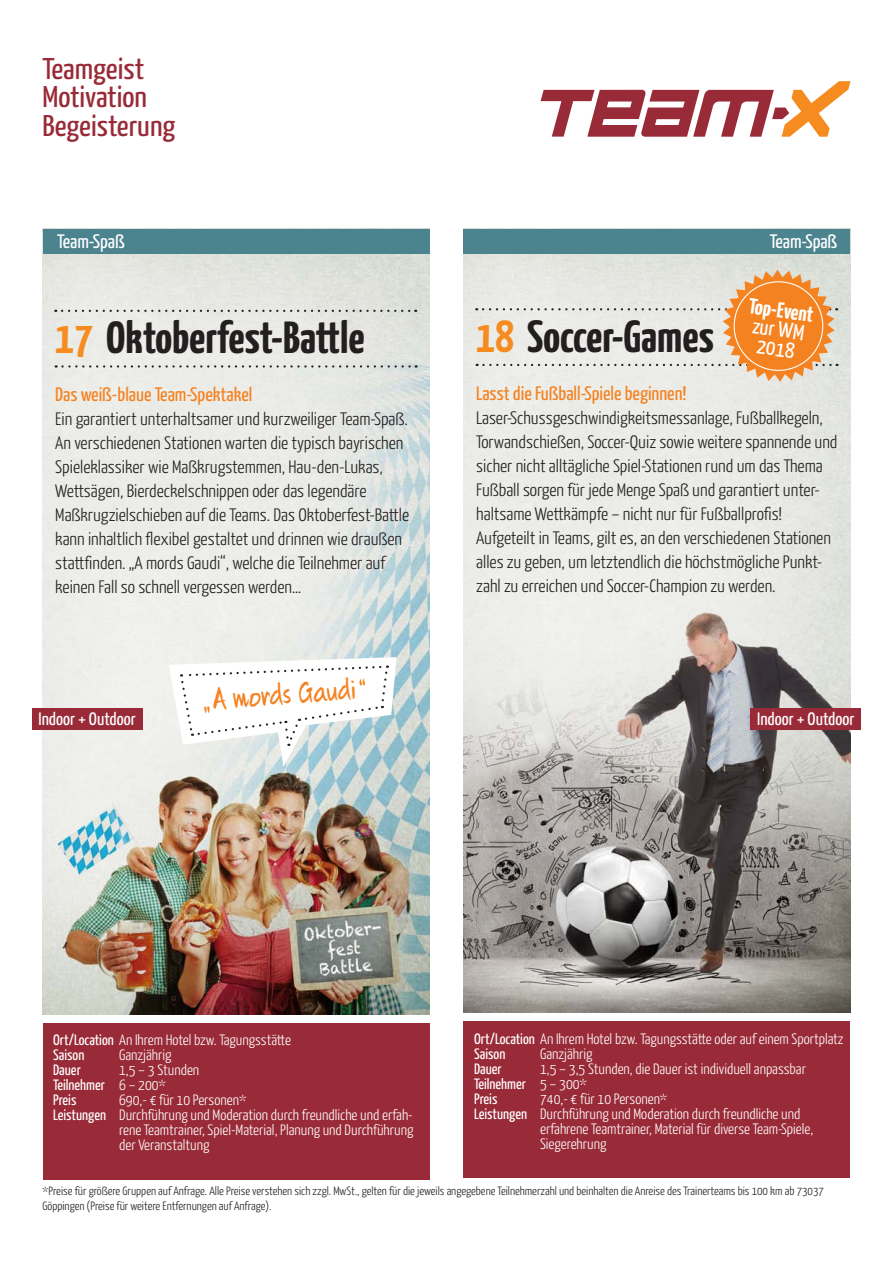
<style>
.page{position:relative;width:893px;height:1263px;background:#fff}
.page>*{position:absolute;margin:0;border:0;box-sizing:border-box;transform-origin:0 0}
.t1{font:700 45px "Yanone Kaffeesatz";color:#231f20;scale:1.05 1}
.t2{font:30px/28.5px "Yanone Kaffeesatz";color:#992a37;scale:1.09 1}
.t3{font:25.5px "Quikhand 1.1";color:#f58220;scale:1.05 1}
.t4{font:700 21.75px "Yanone Kaffeesatz";color:#fff;scale:1.05 1}
.t5{font:21.75px/19.5px "Yanone Kaffeesatz";color:#fff;text-align:center;scale:1.05 1}
.t6{font:19.5px "Yanone Kaffeesatz";color:#f58220;scale:1.05 1}
.t7{font:19.5px "Yanone Kaffeesatz";color:#fff;scale:1.05 1}
.t8{font:300 18px/24px "Yanone Kaffeesatz";color:#231f20;scale:1.05 1}
.t9{font:18px "Yanone Kaffeesatz";color:#fff;scale:1.05 1}
.t10{font:300 15px/15px "Yanone Kaffeesatz";color:#fff;scale:1.05 1}
.t11{font:15px "Yanone Kaffeesatz";color:#fff;scale:1.05 1}
.t12{font:300 12px/15px "Yanone Kaffeesatz";color:#231f20;scale:1.05 1}
.s1{color:#f68b1f}
.s2{font-weight:400}
</style>
<div class="page">
<svg style="left:541px;top:81px;width:309px;height:56px"></svg>
<div style="left:43px;top:1023px;width:386px;height:156px;background:#992a37"></div>
<img style="left:43px;top:254px;width:386px;height:760px">
<svg style="left:62px;top:310px;width:354px;height:2px"></svg>
<svg style="left:56px;top:365px;width:361px;height:3px"></svg>
<svg style="left:169px;top:657px;width:228px;height:110px"></svg>
<div style="left:43px;top:229px;width:386px;height:25px;background:#4b838f"></div>
<div style="left:463px;top:1021px;width:387px;height:157px;background:#992a37"></div>
<img style="left:463px;top:254px;width:387px;height:759px">
<div style="left:750px;top:708px;width:111px;height:22px;background:#992a37"></div>
<div style="left:463px;top:229px;width:387px;height:25px;background:#4b838f"></div>
<svg style="left:476px;top:270px;width:362px;height:112px;background:#e9d3bb"></svg>
<div style="left:32px;top:708px;width:110px;height:22px;background:#992a37"></div>
<h2 class="t2" style="left:43px;top:53px;width:123px">Teamgeist<br>Motivation<br>Begeisterung</h2>
<p class="t7" style="left:57px;top:230px;width:66px">Team-Spaß</p>
<p class="t7" style="left:770px;top:230px;width:66px">Team-Spaß</p>
<h1 class="t1" style="left:55px;top:310px;width:296px"><span class="s1">17</span> Oktoberfest-Battle</h1>
<p class="t6" style="left:55px;top:382px;width:189px">Das weiß-blaue Team-Spektakel</p>
<p class="t8" style="left:55px;top:406px;width:339px">Ein garantiert unterhaltsamer und kurzweiliger Team-Spaß.<br>An verschiedenen Stationen warten die typisch bayrischen Spieleklassiker wie Maßkrugstemmen, Hau-den-Lukas, Wettsägen, Bierdeckelschnippen oder das legendäre Maßkrugzielschieben auf die Teams. Das Oktoberfest-Battle kann inhaltlich flexibel gestaltet und drinnen wie draußen stattfinden. „A mords Gaudi“, welche die Teilnehmer auf keinen Fall so schnell vergessen werden…</p>
<p class="t9" style="left:39px;top:708px;width:94px">Indoor + Outdoor</p>
<h3 class="t3" style="left:200px;top:684px;width:161px;rotate:-4deg">„A mords Gaudi“</h3>
<p class="t4" style="left:751px;top:292px;width:64px;rotate:8deg">Top-Event</p>
<p class="t5" style="left:754px;top:315px;width:51px;rotate:8deg">zur WM<br>2018</p>
<h1 class="t1" style="left:476px;top:308px;width:228px"><span class="s1">18</span> Soccer-Games</h1>
<p class="t6" style="left:476px;top:381px;width:202px">Lasst die Fußball-Spiele beginnen!</p>
<p class="t8" style="left:476px;top:405px;width:346px">Laser-Schussgeschwindigkeitsmessanlage, Fußballkegeln, Torwandschießen, Soccer-Quiz sowie weitere spannende und sicher nicht alltägliche Spiel-Stationen rund um das Thema Fußball sorgen für jede Menge Spaß und garantiert unter&shy;haltsame Wettkämpfe – nicht nur für Fußballprofis!<br>Aufgeteilt in Teams, gilt es, an den verschiedenen Stationen alles zu geben, um letztendlich die höchstmögliche Punkt&shy;zahl zu erreichen und Soccer-Champion zu werden.</p>
<p class="t9" style="left:757px;top:708px;width:94px">Indoor + Outdoor</p>
<p class="t10" style="left:53px;top:1032px;width:228px"><span class="s2">Ort/Location</span> An Ihrem Hotel bzw. Tagungsstätte<br><span class="s2">Saison</span></p>
<p class="t10" style="left:119px;top:1047px;width:51px">Ganzjährig</p>
<p class="t10" style="left:53px;top:1062px;width:141px;text-indent:66px">1,5 – 3 Stunden<br><span class="s2">Teilnehmer</span> 6 – 200*<br><span class="s2">Preis</span></p>
<p class="t11" style="left:53px;top:1061px;width:28px">Dauer</p>
<p class="t10" style="left:119px;top:1092px;width:123px">690,- € für 10 Personen*</p>
<p class="t10" style="left:53px;top:1107px;width:344px"><span class="s2">Leistungen</span> Durchführung und Moderation durch freundliche und erfah-</p>
<p class="t10" style="left:119px;top:1122px;width:282px">rene Teamtrainer, Spiel-Material, Planung und Durchführung</p>
<p class="t10" style="left:119px;top:1137px;width:87px">der Veranstaltung</p>
<p class="t10" style="left:474px;top:1031px;width:353px"><span class="s2">Ort/Location</span> An Ihrem Hotel bzw. Tagungsstätte oder auf einem Sportplatz<br><span class="s2">Saison</span></p>
<p class="t10" style="left:540px;top:1046px;width:51px">Ganzjährig</p>
<p class="t10" style="left:474px;top:1061px;width:318px;text-indent:66px">1,5 – 3,5 Stunden, die Dauer ist individuell anpassbar<br><span class="s2">Teilnehmer</span> 5 – 300*<br><span class="s2">Preis</span></p>
<p class="t11" style="left:474px;top:1059px;width:28px">Dauer</p>
<p class="t10" style="left:540px;top:1091px;width:123px">740,- € für 10 Personen*</p>
<p class="t10" style="left:474px;top:1106px;width:312px"><span class="s2">Leistungen</span> Durchführung und Moderation durch freundliche und</p>
<p class="t10" style="left:540px;top:1121px;width:262px">erfahrene Teamtrainer, Material für diverse Team-Spiele,</p>
<p class="t10" style="left:540px;top:1136px;width:65px">Siegerehrung</p>
<p class="t12" style="left:43px;top:1183px;width:746px">*Preise für größere Gruppen auf Anfrage. Alle Preise verstehen sich zzgl. MwSt., gelten für die jeweils angegebene Teilnehmerzahl und beinhalten die Anreise des Trainerteams bis 100 km ab 73037<br>Göppingen (Preise für weitere Entfernungen auf Anfrage).</p>
</div>
